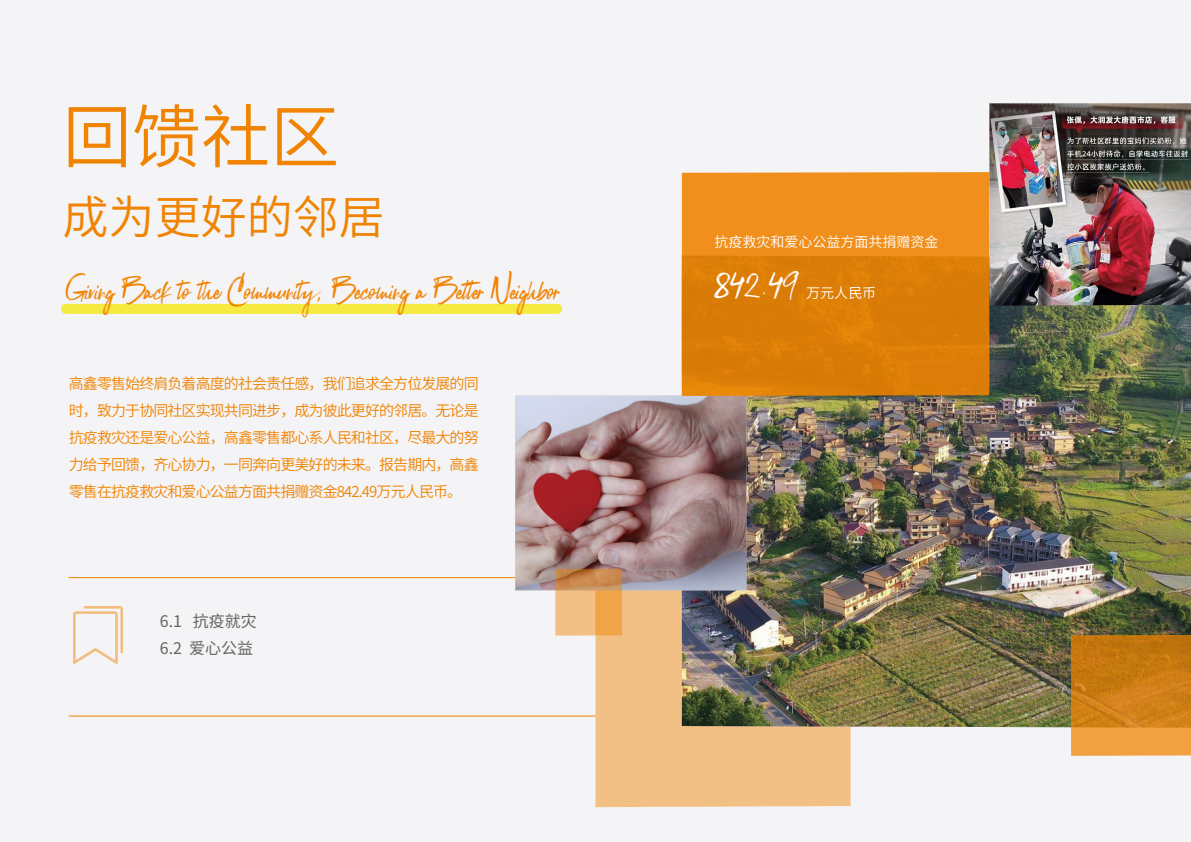
<style>
.page{position:relative;width:1191px;height:842px;background:#f4f3f5}
.page>*{position:absolute;margin:0;border:0;box-sizing:border-box;transform-origin:0 0}
.t1{font:69.2px "Source Han Sans CN";color:#f08300}
.t2{font:46px "Source Han Sans CN";color:#f08300}
.t3{font:36px "Zakynthos";color:#f08300}
.t4{font:36px "Zakynthos";color:#fff}
.t5{font:16px/27px "Source Han Sans CN";color:#656464}
.t6{font:15px/27px "Source Han Sans CN";letter-spacing:-.06em;color:#f08300;text-align:justify}
.t7{font:14px "Source Han Sans CN";color:#fff}
</style>
<div class="page">
<div style="left:595px;top:590px;width:255px;height:217px;background:#f2bf84"></div>
<img style="left:682px;top:306px;width:509px;height:422px">
<img style="left:515px;top:395px;width:231px;height:195px">
<svg style="left:1071px;top:635px;width:120px;height:121px;background:#d3841e"></svg>
<svg style="left:682px;top:172px;width:307px;height:224px;background:#e3830f"></svg>
<svg style="left:555px;top:569px;width:67px;height:67px;background:#e3a563"></svg>
<div style="left:66px;top:304px;width:491px;height:10px;background:#f5ea40"></div>
<hr style="left:69px;top:716px;width:526px;height:1px;background:#f08300">
<hr style="left:69px;top:577px;width:446px;height:1px;background:#f08300">
<svg style="left:73px;top:606px;width:50px;height:58px"></svg>
<img style="left:989px;top:103px;width:202px;height:203px">
<h1 class="t1" style="left:63px;top:98px;width:278px">回馈社区</h1>
<h2 class="t2" style="left:63px;top:191px;width:323px">成为更好的邻居</h2>
<h3 class="t3" style="left:66px;top:260px;width:495px">Giving Back to the Community, Becoming a Better Neighbor</h3>
<p class="t6" style="left:69px;top:370px;width:411px">高鑫零售始终肩负着高度的社会责任感，我们追求全方位发展的同时，致力于协同社区实现共同进步，成为彼此更好的邻居。无论是抗疫救灾还是爱心公益，高鑫零售都心系人民和社区，尽最大的努力给予回馈，齐心协力，一同奔向更美好的未来。报告期内，高鑫零售在抗疫救灾和爱心公益方面共捐赠资金842.49万元人民币。</p>
<p class="t5" style="left:160px;top:608px;width:98px">6.1 抗疫就灾<br>6.2 爱心公益</p>
<p class="t7" style="left:714px;top:234px;width:225px">抗疫救灾和爱心公益方面共捐赠资金</p>
<p class="t7" style="left:806px;top:285px;width:71px">万元人民币</p>
<h3 class="t4" style="left:714px;top:256px;width:86px">842.49</h3>
</div>
